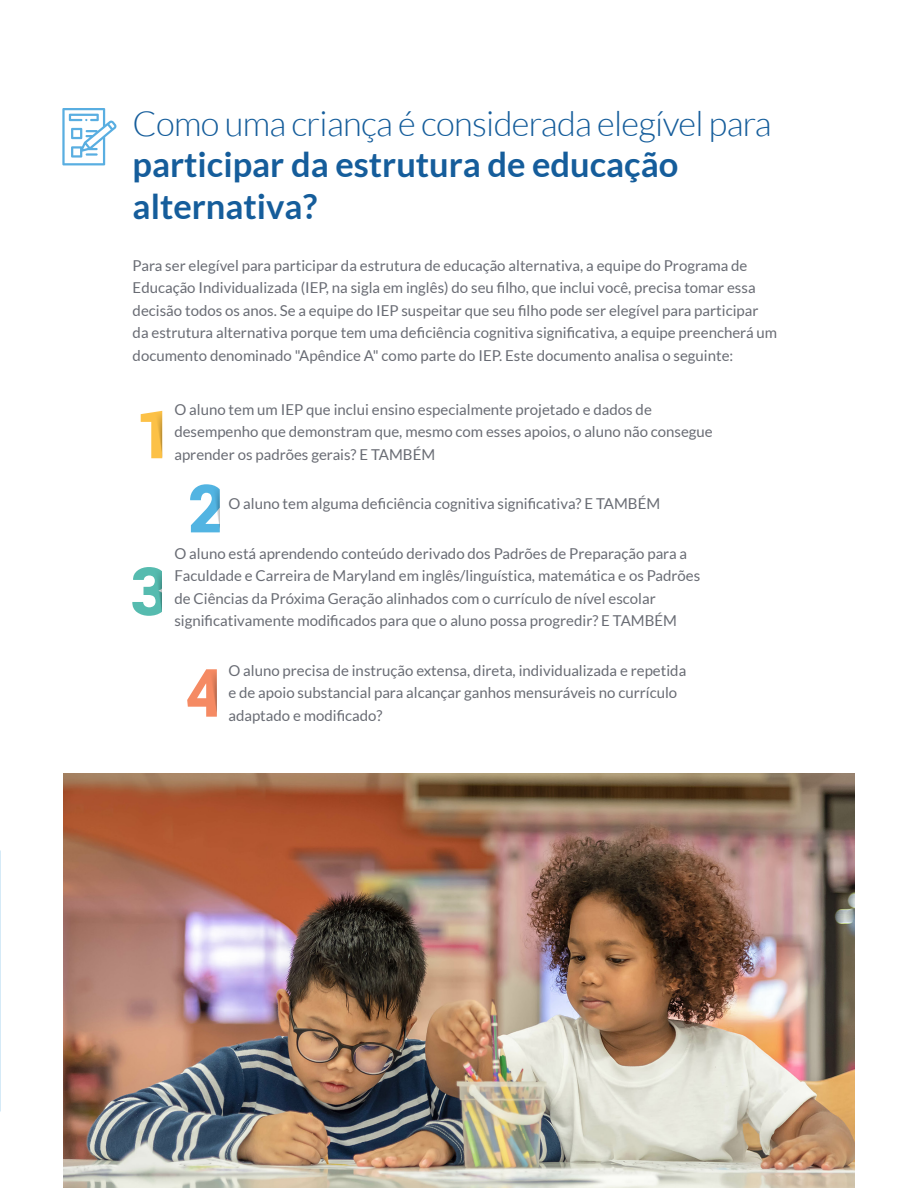
<style>
.page{position:relative;width:918px;height:1188px;background:#fff}
.page>*{position:absolute;margin:0;border:0;box-sizing:border-box;transform-origin:0 0}
.H1_line1{font:700 34.5px/41.4px "Lato";color:#155d9b}
.H1_line1-2{font:300 34.5px "Lato";letter-spacing:-.02em;color:#155d9b}
.Body_Text_Main{font:15px/22.5px "Lato";color:#696c74}
</style>
<div class="page">
<img style="left:64px;top:773px;width:790px;height:415px">
<svg style="left:62px;top:108px;width:55px;height:57px"></svg>
<svg style="left:141px;top:410px;width:21px;height:48px"></svg>
<svg style="left:132px;top:567px;width:30px;height:49px"></svg>
<svg style="left:190px;top:484px;width:30px;height:48px"></svg>
<svg style="left:187px;top:669px;width:30px;height:48px"></svg>
<p class="H1_line1-2" style="left:133px;top:105px;width:641px">Como uma criança é considerada elegível para</p>
<p class="H1_line1" style="left:133px;top:143px;width:547px">participar da estrutura de educação alternativa?</p>
<p class="Body_Text_Main" style="left:133px;top:254px;width:646px">Para ser elegível para participar da estrutura de educação alternativa, a equipe do Programa de Educação Individualizada (IEP, na sigla em inglês) do seu filho, que inclui você, precisa tomar essa decisão todos os anos. Se a equipe do IEP suspeitar que seu filho pode ser elegível para participar da estrutura alternativa porque tem uma deficiência cognitiva significativa, a equipe preencherá um documento denominado "Apêndice A" como parte do IEP. Este documento analisa o seguinte:</p>
<p class="Body_Text_Main" style="left:174px;top:398px;width:540px">O aluno tem um IEP que inclui ensino especialmente projetado e dados de desempenho que demonstram que, mesmo com esses apoios, o aluno não consegue aprender os padrões gerais? E TAMBÉM</p>
<p class="Body_Text_Main" style="left:228px;top:493px;width:433px">O aluno tem alguma deficiência cognitiva significativa? E TAMBÉM</p>
<p class="Body_Text_Main" style="left:174px;top:542px;width:527px">O aluno está aprendendo conteúdo derivado dos Padrões de Preparação para a Faculdade e Carreira de Maryland em inglês/linguística, matemática e os Padrões de Ciências da Próxima Geração alinhados com o currículo de nível escolar significativamente modificados para que o aluno possa progredir? E TAMBÉM</p>
<p class="Body_Text_Main" style="left:228px;top:659px;width:459px">O aluno precisa de instrução extensa, direta, individualizada e repetida e de apoio substancial para alcançar ganhos mensuráveis no currículo adaptado e modificado?</p>
</div>
